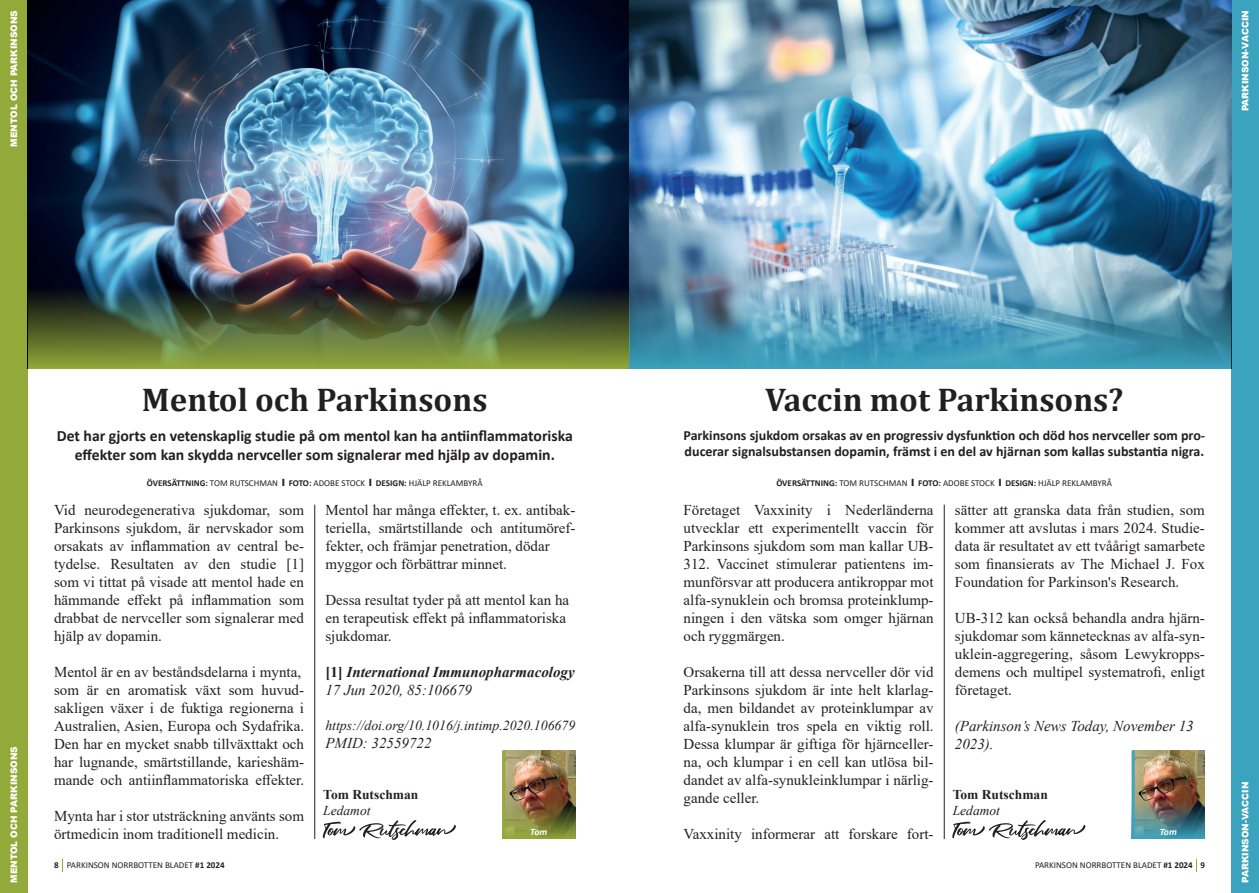
<style>
.page{position:relative;width:1259px;height:893px;background:#fff}
.page>*{position:absolute;margin:0;border:0;box-sizing:border-box;transform-origin:0 0}
.t1{font:700 33px "Cambria";color:#231f20}
.t2{font:700 15.75px/18.9px "Calibri";color:#231f20;text-align:center}
.t3{font:15px/18px "Times New Roman";color:#231f20;text-align:justify}
.t4{font:italic 700 15px/18px "Times New Roman";color:#231f20}
.t5{font:italic 15px/18px "Times New Roman";color:#231f20}
.t6{font:700 13.95px/16.8px "Calibri";color:#231f20}
.t7{font:italic 13.8px "Times New Roman";color:#231f20}
.t8{font:700 13.5px "Times New Roman";color:#231f20}
.t9{font:italic 13.5px "Times New Roman";color:#231f20}
.t10{font:italic 700 9.75px "Calibri";letter-spacing:-.035em;color:#fff}
.t11{font:9px "Calibri";color:#231f20}
.t12{font:900 9px "Arial";color:#fff}
.s1{font-weight:700}
.s2{font-family:"Impact"}
.s3{font-style:normal}
.s4{font-weight:400}
</style>
<div class="page">
<div style="left:1231px;top:0;width:28px;height:893px;background:#3ca3be"></div>
<div style="left:0;top:0;width:28px;height:893px;background:#93a93a"></div>
<hr style="left:314px;top:505px;width:1px;height:334px;background:#231f20">
<hr style="left:944px;top:505px;width:1px;height:334px;background:#231f20">
<img style="left:28px;top:0;width:1203px;height:287px">
<img style="left:28px;top:287px;width:601px;height:81px">
<svg style="left:629px;top:287px;width:602px;height:81px"></svg>
<img style="left:505px;top:750px;width:70px;height:51px">
<img style="left:1134px;top:750px;width:71px;height:51px">
<hr style="left:502px;top:750px;width:3px;height:89px;background:#93aa3a">
<hr style="left:1131px;top:750px;width:3px;height:89px;background:#3fa4be">
<svg style="left:323px;top:820px;width:133px;height:20px"></svg>
<svg style="left:952px;top:820px;width:133px;height:20px"></svg>
<svg style="left:502px;top:801px;width:73px;height:38px"></svg>
<img style="left:1131px;top:801px;width:74px;height:38px">
<p class="t12" style="left:7px;top:147px;width:138px;rotate:-90deg">MENTOL OCH PARKINSONS</p>
<p class="t12" style="left:1238px;top:111px;width:103px;rotate:-90deg">PARKINSON-VACCIN</p>
<p class="t12" style="left:7px;top:883px;width:138px;rotate:-90deg">MENTOL OCH PARKINSONS</p>
<h1 class="t1" style="left:142px;top:377px;width:347px">Mentol och Parkinsons</h1>
<h1 class="t1" style="left:765px;top:377px;width:360px">Vaccin mot Parkinsons?</h1>
<p class="t2" style="left:57px;top:426px;width:517px">Det har gjorts en vetenskaplig studie på om mentol kan ha antiinflammatoriska effekter som kan skydda nervceller som signalerar med hjälp av dopamin.</p>
<p class="t6" style="left:683px;top:426px;width:523px">Parkinsons sjukdom orsakas av en progressiv dysfunktion och död hos nervceller som pro&shy;ducerar signalsubstansen dopamin, främst i en del av hjärnan som kallas substantia nigra.</p>
<p class="t11" style="left:147px;top:476px;width:337px"><span class="s1">ÖVERSÄTTNING:</span> TOM RUTSCHMAN <span class="s2">I</span> <span class="s1">FOTO:</span> ADOBE STOCK <span class="s2">I</span> <span class="s1">DESIGN:</span> HJÄLP REKLAMBYRÅ</p>
<p class="t11" style="left:776px;top:476px;width:337px"><span class="s1">ÖVERSÄTTNING:</span> TOM RUTSCHMAN <span class="s2">I</span> <span class="s1">FOTO:</span> ADOBE STOCK <span class="s2">I</span> <span class="s1">DESIGN:</span> HJÄLP REKLAMBYRÅ</p>
<p class="t3" style="left:54px;top:500px;width:252px">Vid neurodegenerativa sjukdomar, som Parkinsons sjukdom, är nervskador som orsakats av inflammation av central be&shy;tydelse. Resultaten av den studie [1] som vi tittat på visade att mentol hade en hämmande effekt på inflammation som drabbat de nervceller som signalerar med hjälp av dopamin.</p>
<p class="t3" style="left:54px;top:662px;width:252px;text-align:left">Mentol är en av beståndsdelarna i mynta, som är en aromatisk växt som huvud&shy;sakligen växer i de fuktiga regionerna i Australien, Asien, Europa och Sydafrika.<br>Den har en mycket snabb tillväxttakt och har lugnande, smärtstillande, karieshäm&shy;mande och antiinflammatoriska effekter.</p>
<p class="t3" style="left:54px;top:806px;width:252px">Mynta har i stor utsträckning använts som örtmedicin inom traditionell medicin.</p>
<p class="t3" style="left:325px;top:500px;width:252px;text-align:left">Mentol har många effekter, t. ex. antibak&shy;teriella, smärtstillande och antitumöref&shy;fekter, och främjar penetration, dödar myggor och förbättrar minnet.</p>
<p class="t3" style="left:325px;top:590px;width:245px;text-align:left">Dessa resultat tyder på att mentol kan ha en terapeutisk effekt på inflammatoriska sjukdomar.</p>
<p class="t4" style="left:325px;top:662px;width:251px"><span class="s3">[1]</span> International Immunopharmacology<br><span class="s4">17 Jun 2020, 85:106679</span></p>
<p class="t7" style="left:325px;top:715px;width:251px">https://doi.org/10.1016/j.intimp.2020.106679</p>
<p class="t3" style="left:955px;top:500px;width:252px">sätter att granska data från studien, som kommer att avslutas i mars 2024. Studie&shy;data är resultatet av ett tvåårigt samarbete som finansierats av The Michael J. Fox Foundation for Parkinson's Research.</p>
<p class="t3" style="left:955px;top:608px;width:252px">UB-312 kan också behandla andra hjärn&shy;sjukdomar som kännetecknas av alfa-syn&shy;uklein-aggregering, såsom Lewykropps&shy;demens och multipel systematrofi, enligt företaget.</p>
<p class="t5" style="left:955px;top:717px;width:240px">(Parkinson’s News Today, November 13<br>2023).</p>
<p class="t3" style="left:683px;top:500px;width:252px">Företaget Vaxxinity i Nederländerna utvecklar ett experimentellt vaccin för Parkinsons sjukdom som man kallar UB-312. Vaccinet stimulerar patientens im&shy;munförsvar att producera antikroppar mot alfa-synuklein och bromsa proteinklump&shy;ningen i den vätska som omger hjärnan och ryggmärgen.</p>
<p class="t3" style="left:683px;top:662px;width:252px">Orsakerna till att dessa nervceller dör vid Parkinsons sjukdom är inte helt klarlag&shy;da, men bildandet av proteinklumpar av alfa-synuklein tros spela en viktig roll.<br>Dessa klumpar är giftiga för hjärnceller&shy;na, och klumpar i en cell kan utlösa bil&shy;dandet av alfa-synukleinklumpar i närlig&shy;gande celler.</p>
<p class="t3" style="left:683px;top:824px;width:252px">Vaxxinity informerar att forskare fort-</p>
<p class="t8" style="left:323px;top:785px;width:97px">Tom Rutschman</p>
<p class="t9" style="left:323px;top:801px;width:49px">Ledamot</p>
<p class="t8" style="left:952px;top:785px;width:97px">Tom Rutschman</p>
<p class="t9" style="left:952px;top:801px;width:49px">Ledamot</p>
<p class="t10" style="left:530px;top:824px;width:19px">Tom</p>
<p class="t10" style="left:1159px;top:824px;width:19px">Tom</p>
<p class="t11" style="left:54px;top:859px;width:172px"><span class="s1">8</span> PARKINSON NORRBOTTEN BLADET <span class="s1">#1 2024</span></p>
<p class="t11" style="left:1035px;top:859px;width:171px">PARKINSON NORRBOTTEN BLADET <span class="s1">#1 2024 9</span></p>
<p class="t12" style="left:1238px;top:883px;width:103px;rotate:-90deg">PARKINSON-VACCIN</p>
</div>
